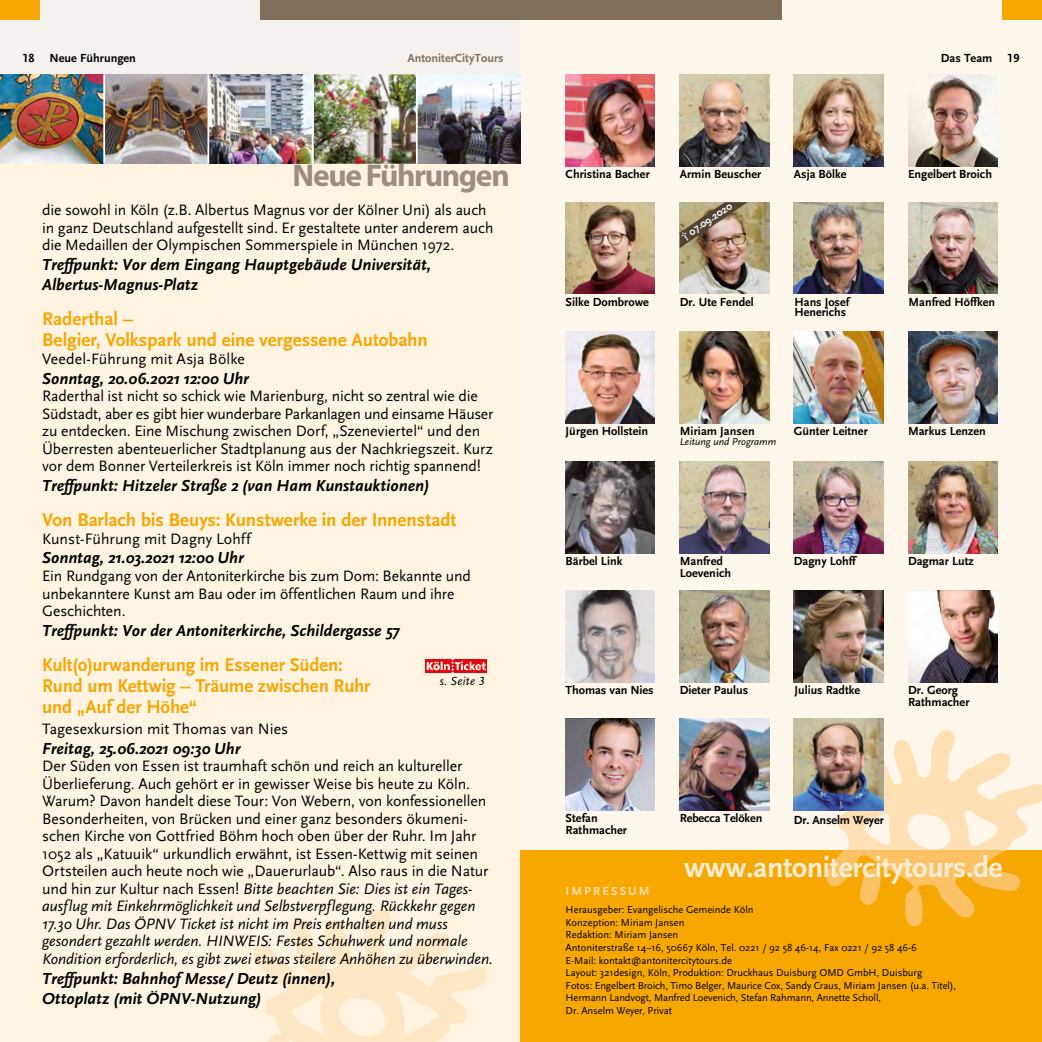
<style>
.page{position:relative;width:1042px;height:1042px;background:#fff}
.page>*{position:absolute;margin:0;border:0;box-sizing:border-box;transform-origin:0 0}
.t1{font:700 31.5px "Myriad";letter-spacing:-.045em;color:#9d8d7e}
.t2{font:700 30.1px "Scala Sans";letter-spacing:-.015em;color:#ffeed6}
.t3{font:700 19.25px/21px "Scala Sans";letter-spacing:-.005em;color:#f7a702}
.t4{font:italic 700 16.62px/19.9px "Scala Sans";color:#000}
.t5{font:15.75px/17.5px "Scala Sans";letter-spacing:-.005em;color:#000}
.t6{font:700 12.25px/12.2px "Scala Sans";color:#000}
.t7{font:700 12.25px "Scala Sans";color:#816f5c}
.t8{font:700 12.25px "Scala Sans";letter-spacing:.17em;color:#feddab}
.t9{font:italic 12.25px "Scala Sans";letter-spacing:.02em;color:#000}
.t10{font:10.5px/12.6px "Scala Sans";color:#000}
.t11{font:italic 10.5px "Scala Sans";color:#000}
.t12{font:700 10.5px "Scala Sans";color:#fff}
.s1{font-family:"Scala Sans Figures"}
.s2{font-family:"Scala Sans Caps"}
.s3{font-style:italic}
</style>
<div class="page">
<div style="left:0;top:0;width:521px;height:1042px;background:#fff3e1"></div>
<div style="left:0;top:0;width:521px;height:74px;background:#f5f2ee"></div>
<div style="left:521px;top:0;width:521px;height:863px;background:#fff7eb"></div>
<div style="left:1002px;top:0;width:40px;height:20px;background:#f7a702"></div>
<div style="left:521px;top:850px;width:521px;height:192px;background:#f7a702"></div>
<img style="left:819px;top:724px;width:223px;height:203px">
<img style="left:680px;top:590px;width:89px;height:92px">
<img style="left:566px;top:590px;width:89px;height:92px">
<img style="left:908px;top:331px;width:89px;height:92px">
<div style="left:521px;top:0;width:260px;height:20px;background:#816f5c"></div>
<img style="left:794px;top:74px;width:89px;height:92px">
<img style="left:566px;top:202px;width:89px;height:92px">
<img style="left:566px;top:331px;width:89px;height:92px">
<img style="left:680px;top:331px;width:89px;height:92px">
<img style="left:566px;top:461px;width:89px;height:92px">
<img style="left:908px;top:461px;width:89px;height:92px">
<img style="left:908px;top:590px;width:89px;height:92px">
<img style="left:680px;top:718px;width:89px;height:92px">
<img style="left:680px;top:461px;width:89px;height:92px">
<img style="left:794px;top:461px;width:89px;height:92px">
<img style="left:566px;top:718px;width:89px;height:92px">
<img style="left:794px;top:331px;width:89px;height:92px">
<img style="left:680px;top:74px;width:89px;height:92px">
<img style="left:794px;top:590px;width:89px;height:92px">
<img style="left:794px;top:202px;width:89px;height:92px">
<img style="left:566px;top:74px;width:89px;height:92px">
<img style="left:794px;top:718px;width:89px;height:92px">
<img style="left:908px;top:202px;width:89px;height:92px">
<img style="left:253px;top:910px;width:234px;height:132px">
<img style="left:425px;top:660px;width:62px;height:13px">
<div style="left:0;top:0;width:40px;height:20px;background:#f7a702"></div>
<div style="left:260px;top:0;width:261px;height:20px;background:#816f5c"></div>
<img style="left:0;top:74px;width:416px;height:90px">
<img style="left:418px;top:74px;width:103px;height:90px">
<hr style="left:103px;top:74px;width:2px;height:90px;background:#fff">
<hr style="left:207px;top:74px;width:2px;height:90px;background:#fff">
<hr style="left:312px;top:74px;width:1px;height:90px;background:#fff">
<hr style="left:416px;top:74px;width:2px;height:90px;background:#fff">
<img style="left:908px;top:74px;width:89px;height:92px">
<img style="left:680px;top:202px;width:89px;height:92px">
<svg style="left:680px;top:202px;width:67px;height:46px"></svg>
<p class="t6" style="left:22px;top:52px;width:115px"><span class="s1">18</span> Neue Führungen</p>
<p class="t7" style="left:407px;top:51px;width:98px">AntoniterCityTours</p>
<h1 class="t1" style="left:292px;top:159px;width:219px">Neue Führungen</h1>
<p class="t5" style="left:42px;top:202px;width:453px">die sowohl in Köln (z.B. Albertus Magnus vor der Kölner Uni) als auch in ganz Deutschland aufgestellt sind. Er gestaltete unter anderem auch die Medaillen der Olympischen Sommerspiele in München 1972.</p>
<p class="t4" style="left:42px;top:255px;width:390px">Treffpunkt: Vor dem Eingang Hauptgebäude Universität,<br>Albertus-Magnus-Platz</p>
<p class="t3" style="left:42px;top:309px;width:387px">Raderthal –<br>Belgier, Volkspark und eine vergessene Autobahn</p>
<p class="t5" style="left:42px;top:350px;width:204px">Veedel-Führung mit Asja Bölke</p>
<p class="t4" style="left:42px;top:368px;width:208px">Sonntag, 20.06.2021 12:00 Uhr</p>
<p class="t5" style="left:42px;top:387px;width:453px">Raderthal ist nicht so schick wie Marienburg, nicht so zentral wie die Südstadt, aber es gibt hier wunderbare Parkanlagen und einsame Häuser zu entdecken. Eine Mischung zwischen Dorf, „Szeneviertel“ und den Überresten abenteuerlicher Stadtplanung aus der Nachkriegszeit. Kurz vor dem Bonner Verteilerkreis ist Köln immer noch richtig spannend!</p>
<p class="t4" style="left:42px;top:476px;width:388px">Treffpunkt: Hitzeler Straße 2 (van Ham Kunstauktionen)</p>
<p class="t3" style="left:42px;top:510px;width:416px">Von Barlach bis Beuys: Kunstwerke in der Innenstadt</p>
<p class="t5" style="left:42px;top:530px;width:210px">Kunst-Führung mit Dagny Lohff</p>
<p class="t4" style="left:42px;top:548px;width:203px">Sonntag, 21.03.2021 12:00 Uhr</p>
<p class="t5" style="left:42px;top:567px;width:430px">Ein Rundgang von der Antoniterkirche bis zum Dom: Bekannte und unbekanntere Kunst am Bau oder im öffentlichen Raum und ihre<br>Geschichten.</p>
<p class="t4" style="left:42px;top:621px;width:359px">Treffpunkt: Vor der Antoniterkirche, Schildergasse 57</p>
<p class="t3" style="left:42px;top:655px;width:330px">Kult(o)urwanderung im Essener Süden:<br>Rund um Kettwig – Träume zwischen Ruhr</p>
<p class="t9" style="left:440px;top:674px;width:46px">s. Seite <span class="s2">3</span></p>
<p class="t3" style="left:42px;top:697px;width:156px">und „Auf der Höhe“</p>
<p class="t5" style="left:42px;top:720px;width:247px">Tagesexkursion mit Thomas van Nies</p>
<p class="t4" style="left:42px;top:739px;width:200px">Freitag, 25.06.2021 09:30 Uhr</p>
<p class="t5" style="left:42px;top:758px;width:452px">Der Süden von Essen ist traumhaft schön und reich an kultureller Überlieferung. Auch gehört er in gewisser Weise bis heute zu Köln.<br>Warum? Davon handelt diese Tour: Von Webern, von konfessionellen Besonderheiten, von Brücken und einer ganz besonders ökumeni&shy;schen Kirche von Gottfried Böhm hoch oben über der Ruhr. Im Jahr 1052 als „Katuuik“ urkundlich erwähnt, ist Essen-Kettwig mit seinen Ortsteilen auch heute noch wie „Dauerurlaub“. Also raus in die Natur und hin zur Kultur nach Essen! <span class="s3">Bitte beachten Sie: Dies ist ein Tages&shy;ausflug mit Einkehrmöglichkeit und Selbstverpflegung. Rückkehr gegen 17.30 Uhr. Das ÖPNV Ticket ist nicht im Preis enthalten und muss gesondert gezahlt werden. HINWEIS: Festes Schuhwerk und normale Kondition erforderlich, es gibt zwei etwas steilere Anhöhen zu überwinden.</span></p>
<p class="t4" style="left:42px;top:969px;width:294px">Treffpunkt: Bahnhof Messe/ Deutz (innen),<br>Ottoplatz (mit ÖPNV-Nutzung)</p>
<p class="t6" style="left:566px;top:168px;width:86px">Christina Bacher</p>
<p class="t6" style="left:566px;top:296px;width:85px">Silke Dombrowe</p>
<p class="t6" style="left:680px;top:168px;width:83px">Armin Beuscher</p>
<p class="t12" style="left:679px;top:233px;width:60px;rotate:-34deg">† 07.09.2020</p>
<p class="t6" style="left:680px;top:296px;width:76px">Dr. Ute Fendel</p>
<p class="t6" style="left:794px;top:168px;width:54px">Asja Bölke</p>
<p class="t6" style="left:794px;top:297px;width:56px;line-height:10.5px">Hans Josef<br>Henerichs</p>
<p class="t6" style="left:941px;top:52px;width:80px">Das Team <span class="s1">19</span></p>
<p class="t6" style="left:908px;top:168px;width:86px">Engelbert Broich</p>
<p class="t6" style="left:908px;top:296px;width:88px">Manfred Höffken</p>
<p class="t6" style="left:566px;top:425px;width:84px">Jürgen Hollstein</p>
<p class="t6" style="left:680px;top:425px;width:77px">Miriam Jansen</p>
<p class="t11" style="left:680px;top:436px;width:98px">Leitung und Programm</p>
<p class="t6" style="left:794px;top:425px;width:75px">Günter Leitner</p>
<p class="t6" style="left:908px;top:425px;width:79px">Markus Lenzen</p>
<p class="t6" style="left:680px;top:555px;width:53px">Manfred<br>Loevenich</p>
<p class="t6" style="left:794px;top:555px;width:63px">Dagny Lohff</p>
<p class="t6" style="left:566px;top:555px;width:58px">Bärbel Link</p>
<p class="t6" style="left:908px;top:555px;width:67px">Dagmar Lutz</p>
<p class="t6" style="left:566px;top:684px;width:90px">Thomas van Nies</p>
<p class="t6" style="left:680px;top:684px;width:70px">Dieter Paulus</p>
<p class="t6" style="left:794px;top:684px;width:67px">Julius Radtke</p>
<p class="t6" style="left:908px;top:684px;width:63px">Dr. Georg<br>Rathmacher</p>
<p class="t6" style="left:566px;top:812px;width:63px">Stefan<br>Rathmacher</p>
<p class="t6" style="left:680px;top:812px;width:84px">Rebecca Telöken</p>
<p class="t6" style="left:794px;top:814px;width:91px">Dr. Anselm Weyer</p>
<h2 class="t2" style="left:684px;top:851px;width:320px">www.antonitercitytours.de</h2>
<p class="t8" style="left:566px;top:885px;width:86px">IMPRESSUM</p>
<p class="t10" style="left:566px;top:903px;width:392px">Herausgeber: Evangelische Gemeinde Köln<br>Konzeption: Miriam Jansen<br>Redaktion: Miriam Jansen<br>Antoniterstraße 14–16, 50667 Köln, Tel. 0221 / 92 58 46-14, Fax 0221 / 92 58 46-6<br>E-Mail: kontakt@antonitercitytours.de<br>Layout: 321design, Köln, Produktion: Druckhaus Duisburg OMD GmbH, Duisburg<br>Fotos: Engelbert Broich, Timo Belger, Maurice Cox, Sandy Craus, Miriam Jansen (u.a. Titel), Hermann Landvogt, Manfred Loevenich, Stefan Rahmann, Annette Scholl,<br>Dr. Anselm Weyer, Privat</p>
</div>
